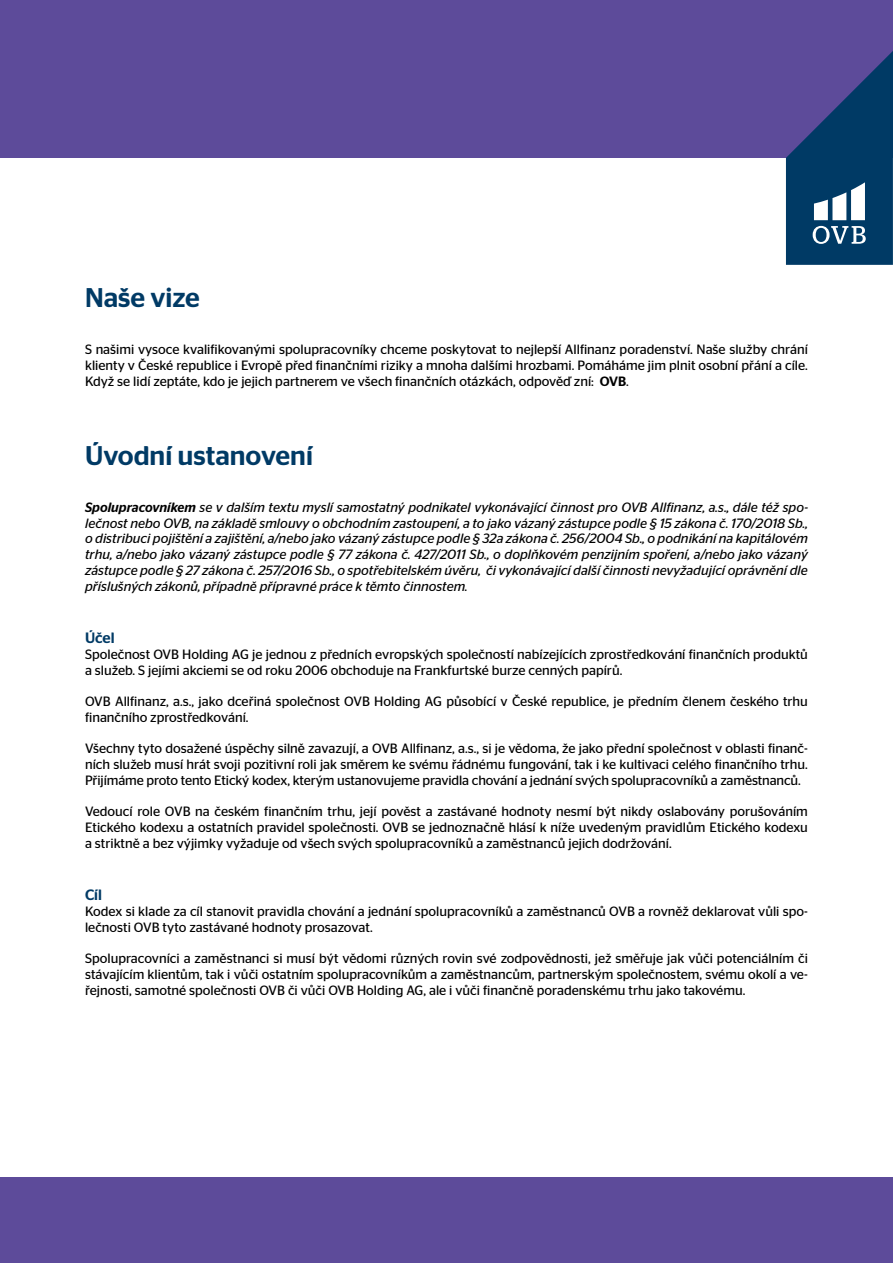
<style>
.page{position:relative;width:893px;height:1263px;background:#fff}
.page>*{position:absolute;margin:0;border:0;box-sizing:border-box;transform-origin:0 0}
.t1{font:500 27px "Stag Sans LCG";color:#003a65}
.t2{font:500 15px "Stag Sans LCG";color:#003a65}
.t3{font:13.5px/15.8px "Stag Sans LCG";color:#000;text-align:justify}
.t4{font:italic 13.5px/15.8px "Stag Sans LCG";color:#000;text-align:justify}
.s1{font-weight:500}
</style>
<div class="page">
<div style="left:0;top:1178px;width:893px;height:85px;background:#5d4b9a"></div>
<div style="left:0;top:0;width:893px;height:158px;background:#5d4b9a"></div>
<svg style="left:786px;top:51px;width:107px;height:214px"></svg>
<h1 class="t1" style="left:85px;top:278px;width:116px">Naše vize</h1>
<p class="t3" style="left:85px;top:341px;width:724px">S našimi vysoce kvalifikovanými spolupracovníky chceme poskytovat to nejlepší Allfinanz poradenství. Naše služby chrání klienty v České republice i Evropě před finančními riziky a mnoha dalšími hrozbami. Pomáháme jim plnit osobní přání a cíle.<br>Když se lidí zeptáte, kdo je jejich partnerem ve všech finančních otázkách, odpověď zní: <span class="s1">OVB</span>.</p>
<h1 class="t1" style="left:85px;top:436px;width:229px">Úvodní ustanovení</h1>
<p class="t4" style="left:85px;top:498px;width:724px"><span class="s1">Spolupracovníkem</span> se v dalším textu myslí samostatný podnikatel vykonávající činnost pro OVB Allfinanz, a.s., dále též spo&shy;lečnost nebo OVB, na základě smlouvy o obchodním zastoupení, a to jako vázaný zástupce podle § 15 zákona č. 170/2018 Sb., o distribuci pojištění a zajištění, a/nebo jako vázaný zástupce podle § 32a zákona č. 256/2004 Sb., o podnikání na kapitálovém trhu, a/nebo jako vázaný zástupce podle § 77 zákona č. 427/2011 Sb., o doplňkovém penzijním spoření, a/nebo jako vázaný zástupce podle § 27 zákona č. 257/2016 Sb., o spotřebitelském úvěru, či vykonávající další činnosti nevyžadující oprávnění dle příslušných zákonů, případně přípravné práce k těmto činnostem.</p>
<p class="t2" style="left:85px;top:627px;width:31px">Účel</p>
<p class="t3" style="left:85px;top:645px;width:724px">Společnost OVB Holding AG je jednou z předních evropských společností nabízejících zprostředkování finančních produktů a služeb. S jejími akciemi se od roku 2006 obchoduje na Frankfurtské burze cenných papírů.</p>
<p class="t3" style="left:85px;top:692px;width:724px">OVB Allfinanz, a.s., jako dceřiná společnost OVB Holding AG působící v České republice, je předním členem českého trhu finančního zprostředkování.</p>
<p class="t3" style="left:85px;top:740px;width:724px">Všechny tyto dosažené úspěchy silně zavazují, a OVB Allfinanz, a.s., si je vědoma, že jako přední společnost v oblasti finanč&shy;ních služeb musí hrát svoji pozitivní roli jak směrem ke svému řádnému fungování, tak i ke kultivaci celého finančního trhu.<br>Přijímáme proto tento Etický kodex, kterým ustanovujeme pravidla chování a jednání svých spolupracovníků a zaměstnanců.</p>
<p class="t3" style="left:85px;top:803px;width:724px">Vedoucí role OVB na českém finančním trhu, její pověst a zastávané hodnoty nesmí být nikdy oslabovány porušováním Etického kodexu a ostatních pravidel společnosti. OVB se jednoznačně hlásí k níže uvedeným pravidlům Etického kodexu a striktně a bez výjimky vyžaduje od všech svých spolupracovníků a zaměstnanců jejich dodržování.</p>
<p class="t2" style="left:85px;top:884px;width:19px">Cíl</p>
<p class="t3" style="left:85px;top:902px;width:724px">Kodex si klade za cíl stanovit pravidla chování a jednání spolupracovníků a zaměstnanců OVB a rovněž deklarovat vůli spo&shy;lečnosti OVB tyto zastávané hodnoty prosazovat.</p>
<p class="t3" style="left:85px;top:950px;width:724px">Spolupracovníci a zaměstnanci si musí být vědomi různých rovin své zodpovědnosti, jež směřuje jak vůči potenciálním či stávajícím klientům, tak i vůči ostatním spolupracovníkům a zaměstnancům, partnerským společnostem, svému okolí a ve&shy;řejnosti, samotné společnosti OVB či vůči OVB Holding AG, ale i vůči finančně poradenskému trhu jako takovému.</p>
</div>
